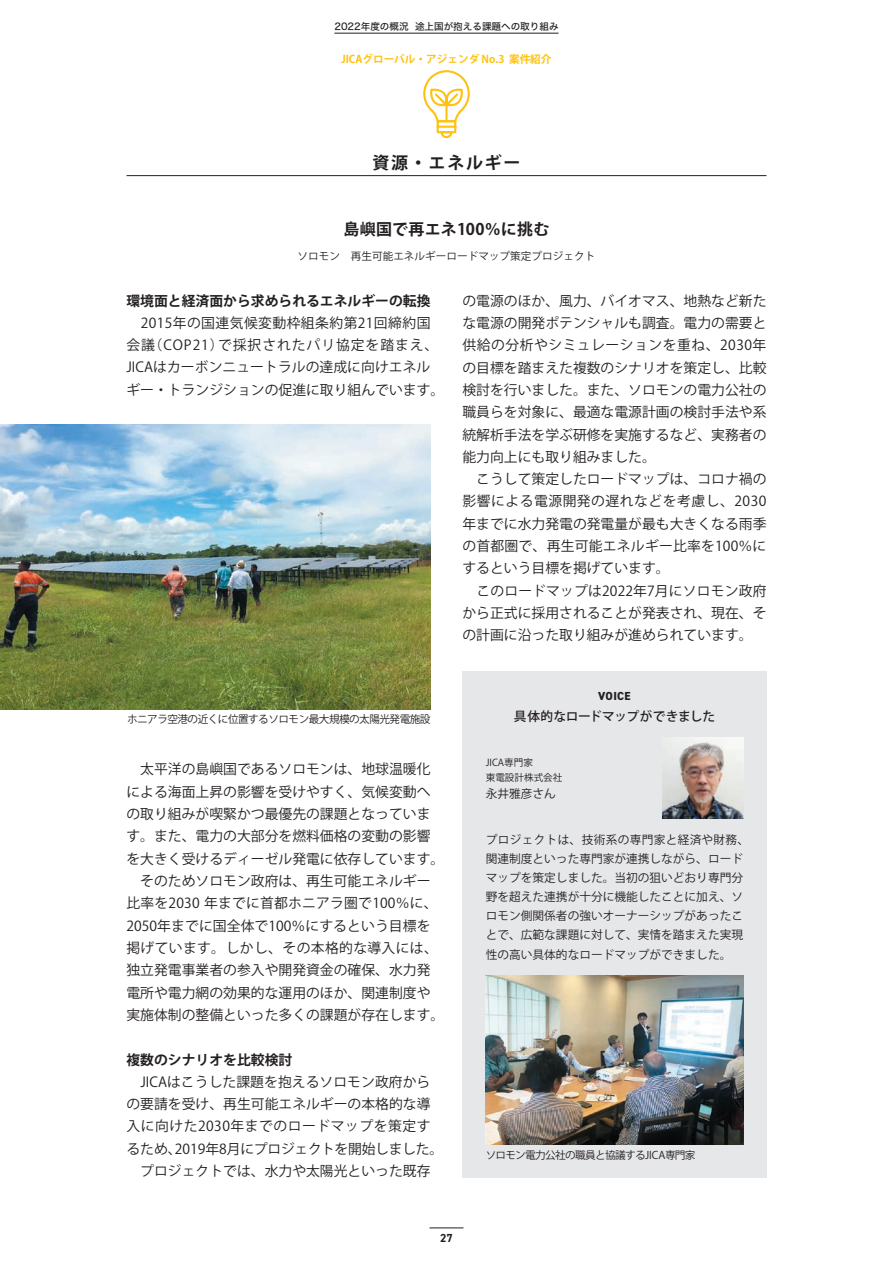
<style>
.page{position:relative;width:893px;height:1263px;background:#fff}
.page>*{position:absolute;margin:0;border:0;box-sizing:border-box;transform-origin:0 0}
.t1{font:700 16.95px "Koz Go Pro";letter-spacing:.1em;color:#231f20}
.t2{font:700 15.9px "Koz Go Pro";letter-spacing:.02em;color:#231f20}
.t3{font:13.8px/22.4px "Koz Go Pro";color:#231f20}
.t4{font:700 13.8px "Koz Go Pro";color:#231f20}
.t5{font:500 12.75px "Koz Go Pro";color:#231f20}
.t6{font:11.7px/19.2px "Koz Go Pro";color:#231f20}
.t7{font:800 11.7px "DIN2014";letter-spacing:.03em;color:#231f20}
.t8{font:700 11.7px "DIN2014";color:#231f20}
.t9{font:10.65px "Koz Go Pro";letter-spacing:-.05em;color:#231f20}
.t10{font:10.65px "Koz Go Pro";color:#231f20}
.t11{font:700 10.65px "Koz Go Pro";color:#fec210}
.t12{font:9.6px "Hira Kaku Std W5";color:#231f20}
.t13{font:9.6px/14.9px "Koz Go Pro";color:#231f20}
</style>
<div class="page">
<div style="left:462px;top:672px;width:304px;height:506px;background:#e6e7e9"></div>
<hr style="left:334px;top:33px;width:225px;height:1px;background:#231f20">
<hr style="left:126px;top:175px;width:640px;height:1px;background:#231f20">
<img style="left:0;top:424px;width:431px;height:285px">
<img style="left:662px;top:738px;width:81px;height:81px">
<img style="left:486px;top:976px;width:257px;height:169px">
<svg style="left:423px;top:70px;width:47px;height:69px"></svg>
<hr style="left:429px;top:1228px;width:34px;height:1px;background:#231f20">
<p class="t12" style="left:334px;top:19px;width:226px">2022年度の概況 途上国が抱える課題への取り組み</p>
<p class="t11" style="left:341px;top:52px;width:212px">JICAグローバル・アジェンダ No.3 案件紹介</p>
<p class="t1" style="left:372px;top:152px;width:149px">資源・エネルギー</p>
<p class="t2" style="left:343px;top:219px;width:207px">島嶼国で再エネ100％に挑む</p>
<p class="t10" style="left:298px;top:249px;width:299px">ソロモン　再生可能エネルギーロードマップ策定プロジェクト</p>
<p class="t4" style="left:126px;top:292px;width:306px">環境面と経済面から求められるエネルギーの転換</p>
<p class="t3" style="left:126px;top:312px;width:319px">　2015年の国連気候変動枠組条約第21回締約国会議（COP21）で採択されたパリ協定を踏まえ、<br>JICAはカーボンニュートラルの達成に向けエネルギー・トランジションの促進に取り組んでいます。</p>
<p class="t9" style="left:127px;top:712px;width:305px">ホニアラ空港の近くに位置するソロモン最大規模の太陽光発電施設</p>
<p class="t3" style="left:126px;top:758px;width:319px">　太平洋の島嶼国であるソロモンは、地球温暖化による海面上昇の影響を受けやすく、気候変動への取り組みが喫緊かつ最優先の課題となっています。また、電力の大部分を燃料価格の変動の影響を大きく受けるディーゼル発電に依存しています。　そのためソロモン政府は、再生可能エネルギー比率を2030 年までに首都ホニアラ圏で100％に、<br>2050年までに国全体で100％にするという目標を掲げています。しかし、その本格的な導入には、独立発電事業者の参入や開発資金の確保、水力発電所や電力網の効果的な運用のほか、関連制度や実施体制の整備といった多くの課題が存在します。</p>
<p class="t4" style="left:126px;top:1050px;width:167px">複数のシナリオを比較検討</p>
<p class="t3" style="left:126px;top:1071px;width:318px">　JICAはこうした課題を抱えるソロモン政府からの要請を受け、再生可能エネルギーの本格的な導入に向けた2030年までのロードマップを策定するため、2019年8月にプロジェクトを開始しました。　プロジェクトでは、水力や太陽光といった既存</p>
<p class="t3" style="left:462px;top:290px;width:306px">の電源のほか、風力、バイオマス、地熱など新たな電源の開発ポテンシャルも調査。電力の需要と供給の分析やシミュレーションを重ね、2030年の目標を踏まえた複数のシナリオを策定し、比較検討を行いました。また、ソロモンの電力公社の職員らを対象に、最適な電源計画の検討手法や系統解析手法を学ぶ研修を実施するなど、実務者の能力向上にも取り組みました。<br>　こうして策定したロードマップは、コロナ禍の影響による電源開発の遅れなどを考慮し、2030年までに水力発電の発電量が最も大きくなる雨季の首都圏で、再生可能エネルギー比率を100％にするという目標を掲げています。<br>　このロードマップは2022年7月にソロモン政府から正式に採用されることが発表され、現在、その計画に沿った取り組みが進められています。</p>
<p class="t7" style="left:598px;top:688px;width:34px">VOICE</p>
<p class="t5" style="left:514px;top:708px;width:203px">具体的なロードマップができました</p>
<p class="t13" style="left:486px;top:755px;width:78px">JICA専門家<br>東電設計株式会社</p>
<p class="t6" style="left:486px;top:784px;width:72px">永井雅彦さん</p>
<p class="t6" style="left:486px;top:830px;width:265px">プロジェクトは、技術系の専門家と経済や財務、関連制度といった専門家が連携しながら、ロードマップを策定しました。当初の狙いどおり専門分野を超えた連携が十分に機能したことに加え、ソロモン側関係者の強いオーナーシップがあったことで、広範な課題に対して、実情を踏まえた実現性の高い具体的なロードマップができました。</p>
<p class="t9" style="left:486px;top:1148px;width:211px">ソロモン電力公社の職員と協議するJICA専門家</p>
<p class="t8" style="left:440px;top:1230px;width:14px">27</p>
</div>
